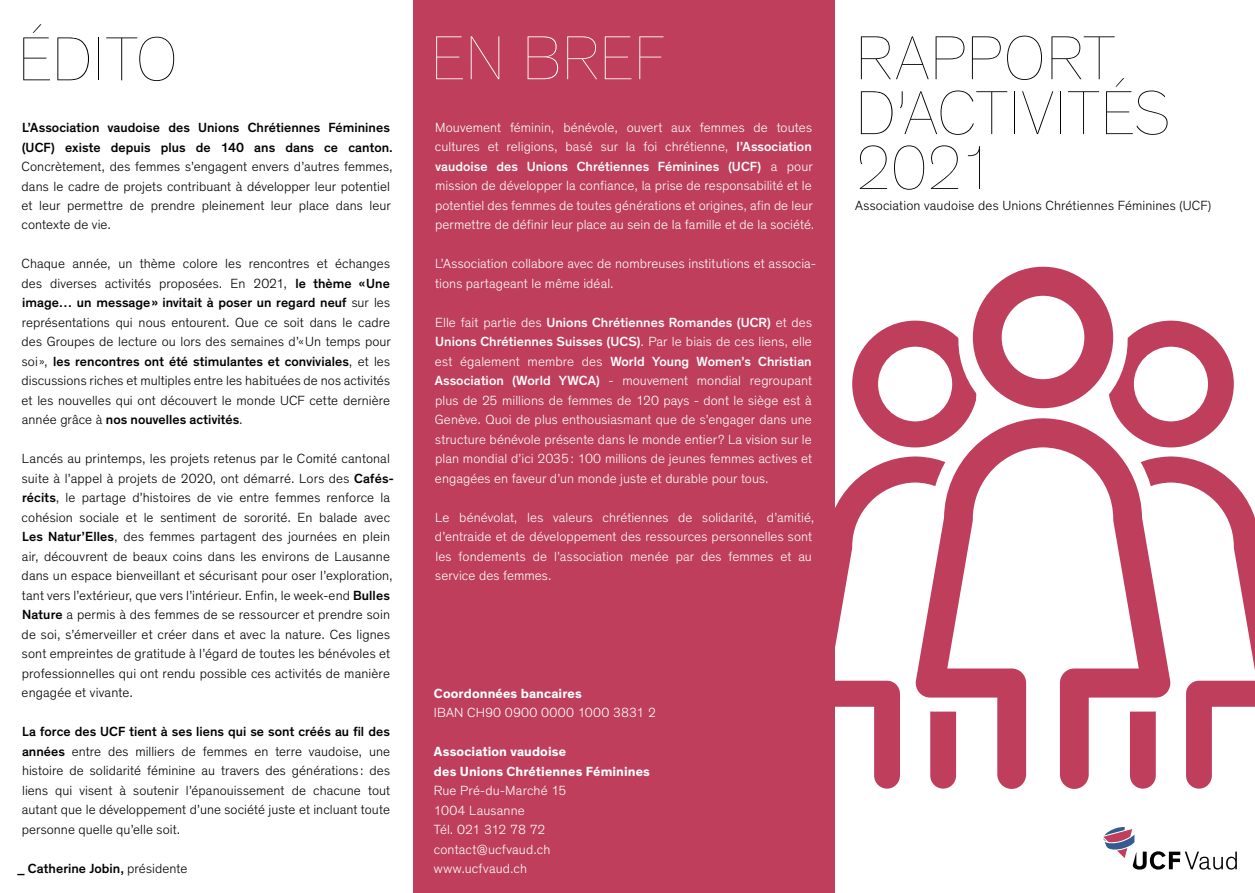
<style>
.page{position:relative;width:1255px;height:893px;background:#fff}
.page>*{position:absolute;margin:0;border:0;box-sizing:border-box;transform-origin:0 0}
.t1{font:100 63px/54.9px "Theinhardt";letter-spacing:.005em;color:#000}
.t2{font:100 63px "Theinhardt";letter-spacing:.005em;color:#fff}
.t3{font:300 13.5px/19.5px "Theinhardt";letter-spacing:.005em;color:#000}
.t4{font:300 13.5px/19.5px "Theinhardt";letter-spacing:.005em;color:#fff}
.t5{font:500 13.5px/19.5px "Theinhardt";letter-spacing:.005em;color:#000}
.t6{font:700 13.5px/19.5px "Theinhardt";letter-spacing:.01em;color:#fff}
.s1{font-weight:500}
.s2{font-weight:300}
</style>
<div class="page">
<div style="left:413px;top:0;width:421px;height:893px;background:#be3e5b"></div>
<svg style="left:1213px;top:851px;width:23px;height:19px"></svg>
<svg style="left:834px;top:321px;width:46px;height:468px"></svg>
<svg style="left:1212px;top:336px;width:42px;height:371px"></svg>
<svg style="left:880px;top:266px;width:332px;height:604px"></svg>
<svg style="left:915px;top:267px;width:255px;height:522px"></svg>
<h1 class="t1" style="left:18px;top:33px;width:162px">ÉDITO</h1>
<p class="t5" style="left:22px;top:118px;width:373px">L’Association vaudoise des Unions Chrétiennes Féminines (UCF) existe depuis plus de 140 ans dans ce canton.</p>
<p class="t3" style="left:22px;top:157px;width:372px">Concrètement, des femmes s’engagent envers d’autres femmes, dans le cadre de projets contribuant à développer leur potentiel et leur permettre de prendre pleinement leur place dans leur contexte de vie.</p>
<p class="t3" style="left:22px;top:254px;width:370px;text-align:justify">Chaque année, un thème colore les rencontres et échanges des diverses activités proposées. En 2021, <span class="s1">le thème «Une image… un message» invitait à poser un regard neuf</span> sur les représentations qui nous entourent. Que ce soit dans le cadre des Groupes de lecture ou lors des semaines d’«Un temps pour soi», <span class="s1">les rencontres ont été stimulantes et conviviales</span>, et les discussions riches et multiples entre les habituées de nos activités et les nouvelles qui ont découvert le monde UCF cette dernière année grâce à <span class="s1">nos nouvelles activités</span>.</p>
<p class="t3" style="left:22px;top:449px;width:373px">Lancés au printemps, les projets retenus par le Comité cantonal suite à l’appel à projets de 2020, ont démarré. Lors des <span class="s1">Cafés&shy;récits</span>, le partage d’histoires de vie entre femmes renforce la cohésion sociale et le sentiment de sororité. En balade avec <span class="s1">Les Natur’Elles</span>, des femmes partagent des journées en plein air, découvrent de beaux coins dans les environs de Lausanne dans un espace bienveillant et sécurisant pour oser l’exploration, tant vers l’extérieur, que vers l’intérieur. Enfin, le week-end <span class="s1">Bulles Nature</span> a permis à des femmes de se ressourcer et prendre soin de soi, s’émerveiller et créer dans et avec la nature. Ces lignes sont empreintes de gratitude à l’égard de toutes les bénévoles et professionnelles qui ont rendu possible ces activités de manière engagée et vivante.</p>
<p class="t3" style="left:22px;top:722px;width:370px;text-align:justify"><span class="s1">La force des UCF tient à ses liens qui se sont créés au fil des années</span> entre des milliers de femmes en terre vaudoise, une histoire de solidarité féminine au travers des générations : des liens qui visent à soutenir l’épanouissement de chacune tout autant que le développement d’une société juste et incluant toute personne quelle qu’elle soit.</p>
<p class="t5" style="left:17px;top:859px;width:171px">_ Catherine Jobin, <span class="s2">présidente</span></p>
<h1 class="t2" style="left:430px;top:21px;width:236px">EN BREF</h1>
<p class="t4" style="left:435px;top:118px;width:381px">Mouvement féminin, bénévole, ouvert aux femmes de toutes cultures et religions, basé sur la foi chrétienne, <span class="s1">l’Association vaudoise des Unions Chrétiennes Féminines (UCF)</span> a pour mission de développer la confiance, la prise de responsabilité et le potentiel des femmes de toutes générations et origines, afin de leur permettre de définir leur place au sein de la famille et de la société.</p>
<p class="t4" style="left:435px;top:254px;width:382px">L’Association collabore avec de nombreuses institutions et associa&shy;tions partageant le même idéal.</p>
<p class="t4" style="left:434px;top:313px;width:379px;text-align:justify">Elle fait partie des <span class="s1">Unions Chrétiennes Romandes (UCR)</span> et des <span class="s1">Unions Chrétiennes Suisses (UCS)</span>. Par le biais de ces liens, elle est également membre des <span class="s1">World Young Women’s Christian Association (World YWCA)</span> - mouvement mondial regroupant plus de 25 millions de femmes de 120 pays - dont le siège est à Genève. Quoi de plus enthousiasmant que de s’engager dans une structure bénévole présente dans le monde entier ? La vision sur le plan mondial d’ici 2035: 100 millions de jeunes femmes actives et engagées en faveur d’un monde juste et durable pour tous.</p>
<p class="t4" style="left:435px;top:508px;width:381px">Le bénévolat, les valeurs chrétiennes de solidarité, d’amitié, d’entraide et de développement des ressources personnelles sont les fondements de l’association menée par des femmes et au service des femmes.</p>
<h1 class="t1" style="left:855px;top:32px;width:316px">RAPPORT<br>D’ACTIVITÉS<br>2021</h1>
<p class="t3" style="left:855px;top:196px;width:357px">Association vaudoise des Unions Chrétiennes Féminines (UCF)</p>
<p class="t6" style="left:434px;top:684px;width:149px">Coordonnées bancaires</p>
<p class="t4" style="left:434px;top:703px;width:224px">IBAN CH90 0900 0000 1000 3831 2</p>
<p class="t6" style="left:434px;top:742px;width:218px">Association vaudoise<br>des Unions Chrétiennes Féminines</p>
<p class="t4" style="left:434px;top:781px;width:134px">Rue Pré-du-Marché 15<br>1004 Lausanne<br>Tél. 021 312 78 72 contact@ucfvaud.ch www.ucfvaud.ch</p>
</div>
